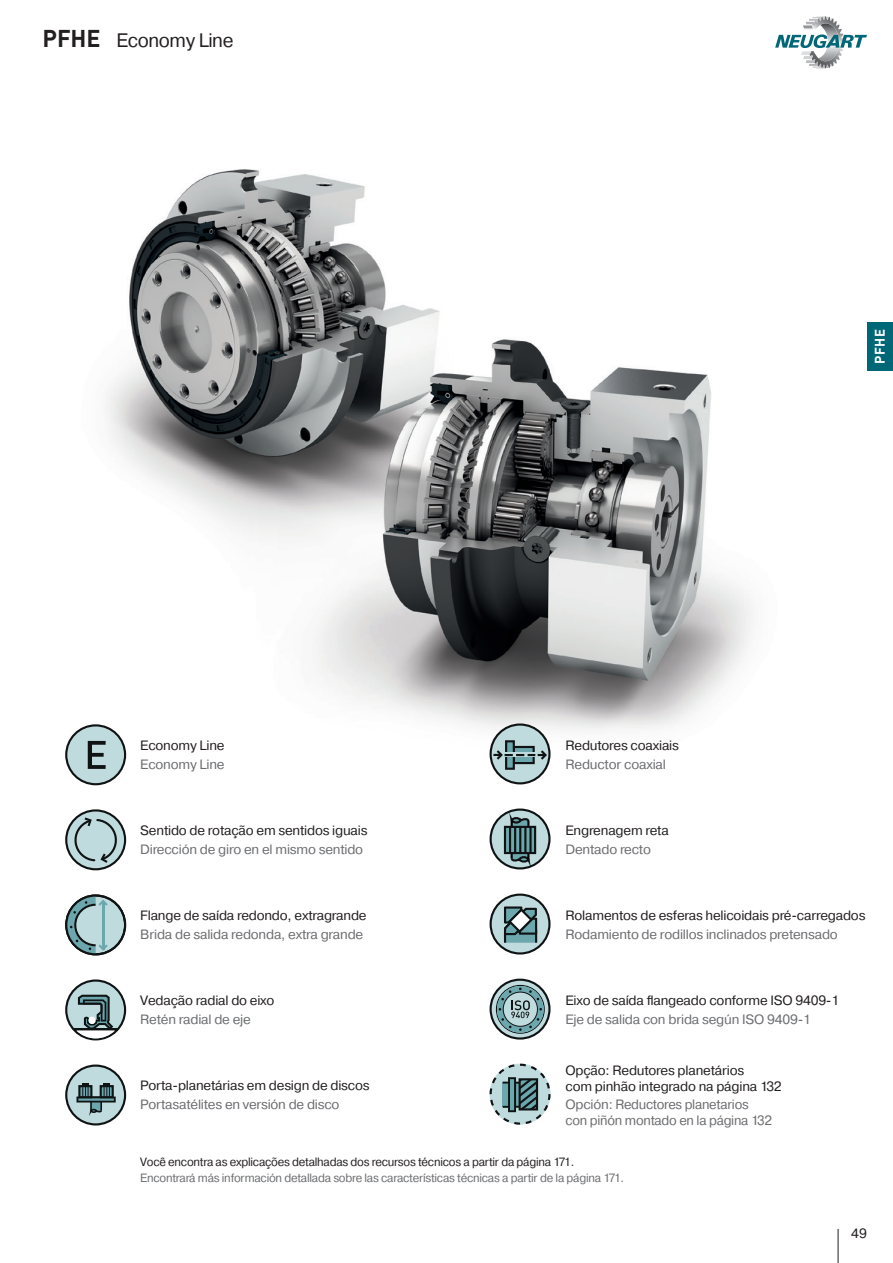
<style>
.page{position:relative;width:893px;height:1263px;background:#fff}
.page>*{position:absolute;margin:0;border:0;box-sizing:border-box;transform-origin:0 0}
.t1{font:19.5px "Pragmatica";letter-spacing:-.02em;color:#231f20}
.t2{font:700 13.8px "DIN Pro";color:#fff;scale:.96 1}
.t3{font:13.5px/16.2px "Pragmatica";letter-spacing:-.015em;color:#231f20}
.t4{font:13.5px/16.2px "Pragmatica";letter-spacing:-.015em;color:#6c6d70}
.t5{font:12px "Pragmatica";letter-spacing:-.02em;color:#6c6d70;scale:.96 1}
.t6{font:12px "Pragmatica";letter-spacing:-.02em;color:#231f20;scale:.96 1}
.s1{font-family:"DIN Pro";font-weight:700;font-size:24px}
</style>
<div class="page">
<svg style="left:775px;top:16px;width:92px;height:53px"></svg>
<hr style="left:838px;top:1229px;width:1px;height:34px;background:#231f20">
<img style="left:65px;top:169px;width:688px;height:617px">
<div style="left:867px;top:322px;width:26px;height:49px;background:#006777"></div>
<div style="left:66px;top:725px;width:59px;height:59px;background:#bfdbde;border-radius:50%"></div>
<div style="left:65px;top:724px;width:61px;height:61px;border:2px solid #0f1313;border-radius:50%"></div>
<svg style="left:88px;top:741px;width:18px;height:28px"></svg>
<svg style="left:66px;top:810px;width:59px;height:59px"></svg>
<div style="left:65px;top:809px;width:61px;height:61px;border:2px solid #0f1313;border-radius:50%"></div>
<svg style="left:74px;top:816px;width:43px;height:48px;background:#a2babd"></svg>
<div style="left:66px;top:895px;width:59px;height:59px;background:#bfdbde;border-radius:50%"></div>
<svg style="left:67px;top:897px;width:41px;height:57px"></svg>
<div style="left:65px;top:894px;width:61px;height:61px;border:2px solid #0f1313;border-radius:50%"></div>
<svg style="left:66px;top:980px;width:59px;height:59px"></svg>
<div style="left:65px;top:979px;width:61px;height:61px;border:2px solid #0f1313;border-radius:50%"></div>
<hr style="left:74px;top:1028px;width:43px;height:2px;background:#0f1313">
<svg style="left:76px;top:995px;width:39px;height:43px"></svg>
<div style="left:88px;top:1017px;width:8px;height:7px;background:#fff;border-radius:50%"></div>
<div style="left:66px;top:1065px;width:59px;height:59px;background:#bfdbde;border-radius:50%"></div>
<div style="left:65px;top:1064px;width:61px;height:61px;border:2px solid #0f1313;border-radius:50%"></div>
<svg style="left:90px;top:1102px;width:12px;height:5px"></svg>
<div style="left:77px;top:1096px;width:39px;height:6px;border:2px solid #0f1313"></div>
<div style="left:79px;top:1086px;width:12px;height:11px;background:#6ca7ae"></div>
<div style="left:78px;top:1085px;width:14px;height:13px;border:2px solid #0f1313"></div>
<div style="left:101px;top:1086px;width:12px;height:11px;background:#6ca7ae"></div>
<div style="left:100px;top:1085px;width:14px;height:13px;border:2px solid #0f1313"></div>
<svg style="left:82px;top:1083px;width:7px;height:14px"></svg>
<svg style="left:103px;top:1083px;width:7px;height:14px"></svg>
<svg style="left:89px;top:1107px;width:13px;height:8px"></svg>
<div style="left:491px;top:724px;width:58px;height:59px;background:#bfdbde;border-radius:50%"></div>
<div style="left:490px;top:723px;width:60px;height:61px;border:2px solid #0f1313;border-radius:50%"></div>
<div style="left:513px;top:746px;width:22px;height:18px;border:2px solid #0f1313"></div>
<div style="left:506px;top:741px;width:8px;height:28px;background:#6ca7ae"></div>
<div style="left:505px;top:740px;width:10px;height:30px;border:2px solid #0f1313"></div>
<svg style="left:493px;top:748px;width:56px;height:14px"></svg>
<svg style="left:491px;top:809px;width:58px;height:59px"></svg>
<div style="left:490px;top:808px;width:60px;height:61px;border:2px solid #0f1313;border-radius:50%"></div>
<svg style="left:505px;top:815px;width:31px;height:50px"></svg>
<div style="left:504px;top:826px;width:32px;height:28px;border:2px solid #0f1313"></div>
<div style="left:491px;top:895px;width:58px;height:58px;background:#bfdbde;border-radius:50%"></div>
<div style="left:490px;top:893px;width:60px;height:61px;border:2px solid #0f1313;border-radius:50%"></div>
<svg style="left:504px;top:906px;width:33px;height:37px"></svg>
<svg style="left:491px;top:980px;width:58px;height:58px"></svg>
<div style="left:490px;top:979px;width:60px;height:60px;border:2px solid #0f1313;border-radius:50%"></div>
<svg style="left:496px;top:985px;width:49px;height:49px;background:#82a0a4"></svg>
<svg style="left:490px;top:1064px;width:60px;height:61px"></svg>
<p class="t1" style="left:43px;top:28px;width:193px"><span class="s1">PFHE</span> Economy Line</p>
<p class="t2" style="left:869px;top:364px;width:37px;rotate:-90deg">PFHE</p>
<p class="t3" style="left:140px;top:737px;width:86px">Economy Line</p>
<p class="t4" style="left:140px;top:757px;width:86px">Economy Line</p>
<p class="t3" style="left:566px;top:737px;width:115px">Redutores coaxiais</p>
<p class="t4" style="left:566px;top:757px;width:102px">Reductor coaxial</p>
<p class="t3" style="left:140px;top:822px;width:229px">Sentido de rotação em sentidos iguais</p>
<p class="t4" style="left:140px;top:842px;width:224px">Dirección de giro en el mismo sentido</p>
<p class="t3" style="left:566px;top:822px;width:105px">Engrenagem reta</p>
<p class="t4" style="left:566px;top:842px;width:87px">Dentado recto</p>
<p class="t3" style="left:140px;top:908px;width:228px">Flange de saída redondo, extragrande</p>
<p class="t4" style="left:140px;top:927px;width:224px">Brida de salida redonda, extra grande</p>
<p class="t3" style="left:566px;top:908px;width:301px">Rolamentos de esferas helicoidais pré-carregados</p>
<p class="t4" style="left:566px;top:927px;width:274px">Rodamiento de rodillos inclinados pretensado</p>
<p class="t3" style="left:140px;top:993px;width:136px">Vedação radial do eixo</p>
<p class="t4" style="left:140px;top:1012px;width:112px">Retén radial de eje</p>
<p class="t3" style="left:566px;top:993px;width:275px">Eixo de saída flangeado conforme ISO 9409-1</p>
<p class="t4" style="left:566px;top:1012px;width:247px">Eje de salida con brida según ISO 9409-1</p>
<p class="t3" style="left:566px;top:1062px;width:218px">Opção: Redutores planetários<br>com pinhão integrado na página 132</p>
<p class="t4" style="left:566px;top:1096px;width:208px">Opción: Reductores planetarios con piñón montado en la página 132</p>
<p class="t6" style="left:140px;top:1154px;width:454px">Você encontra as explicações detalhadas dos recursos técnicos a partir da página 171.</p>
<p class="t5" style="left:140px;top:1171px;width:506px">Encontrará más información detallada sobre las características técnicas a partir de la página 171.</p>
<p class="t3" style="left:140px;top:1078px;width:231px">Porta-planetárias em design de discos</p>
<p class="t4" style="left:140px;top:1097px;width:201px">Portasatélites en versión de disco</p>
<p class="t3" style="left:851px;top:1226px;width:17px">49</p>
</div>
